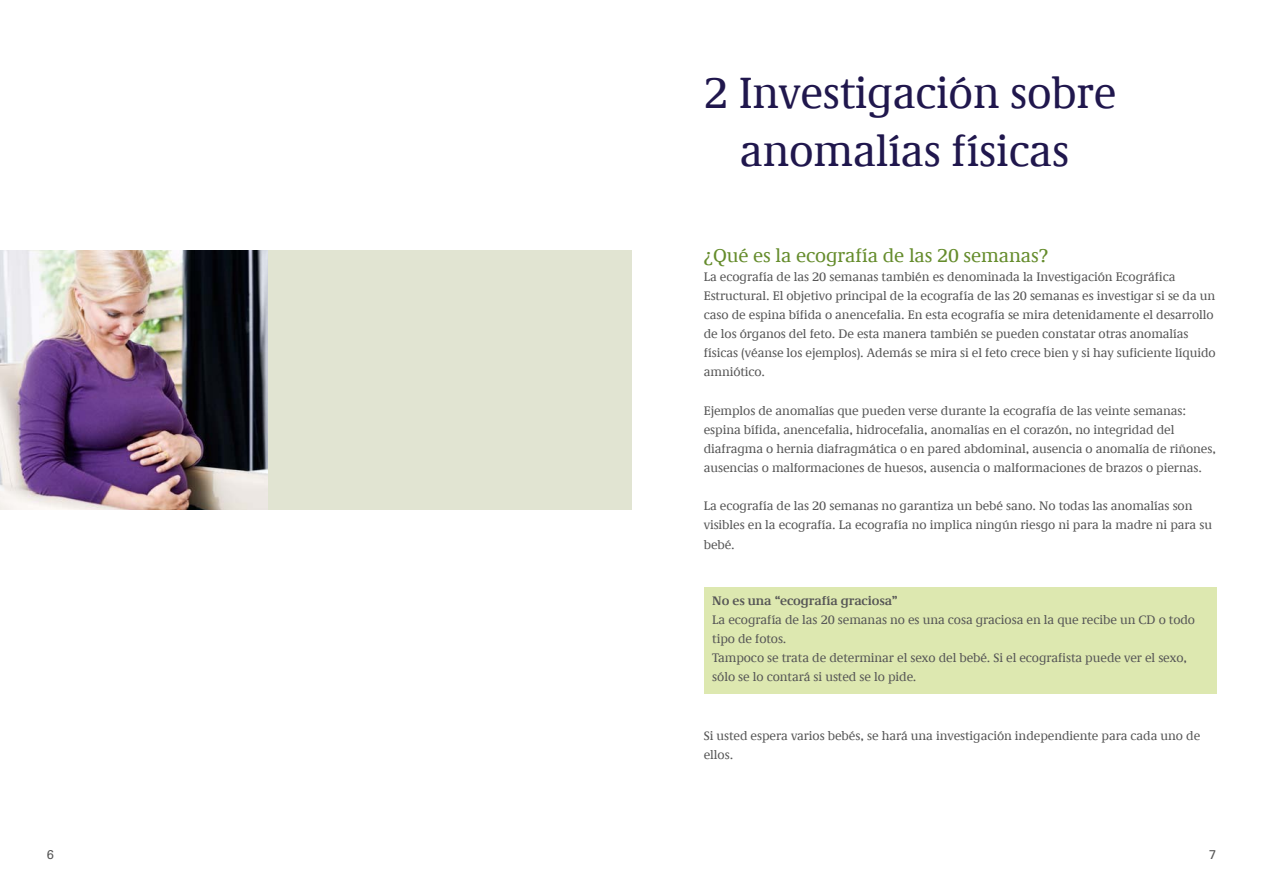
<style>
.page{position:relative;width:1263px;height:893px;background:#fff}
.page>*{position:absolute;margin:0;border:0;box-sizing:border-box;transform-origin:0 0}
.t1{font:45px/57.4px "RIVM Demos";letter-spacing:-.005em;color:#20174d;text-align:center}
.t2{font:19.5px "RIVM Demos";letter-spacing:-.005em;color:#658c2c}
.t3{font:12.75px/19.2px "RIVM Demos";letter-spacing:-.005em;color:#565656}
.t4{font:700 12.75px "RIVM Demos";letter-spacing:-.005em;color:#565656}
.t5{font:12.75px "Univers LT Std";color:#565656}
</style>
<div class="page">
<div style="left:704px;top:587px;width:512px;height:107px;background:#dde8b0"></div>
<div style="left:268px;top:250px;width:363px;height:260px;background:#e1e4d2"></div>
<img style="left:0;top:250px;width:268px;height:260px">
<h1 class="t1" style="left:704px;top:64px;width:414px">2 Investigación sobre anomalías físicas</h1>
<h2 class="t2" style="left:704px;top:243px;width:346px">¿Qué es la ecografía de las 20 semanas?</h2>
<p class="t3" style="left:704px;top:267px;width:513px">La ecografía de las 20 semanas también es denominada la Investigación Ecográfica Estructural. El objetivo principal de la ecografía de las 20 semanas es investigar si se da un caso de espina bífida o anencefalia. En esta ecografía se mira detenidamente el desarrollo de los órganos del feto. De esta manera también se pueden constatar otras anomalías físicas (véanse los ejemplos). Además se mira si el feto crece bien y si hay suficiente líquido amniótico.</p>
<p class="t3" style="left:704px;top:401px;width:514px">Ejemplos de anomalías que pueden verse durante la ecografía de las veinte semanas: espina bífida, anencefalia, hidrocefalia, anomalías en el corazón, no integridad del diafragma o hernia diafragmática o en pared abdominal, ausencia o anomalía de riñones, ausencias o malformaciones de huesos, ausencia o malformaciones de brazos o piernas.</p>
<p class="t3" style="left:704px;top:496px;width:510px">La ecografía de las 20 semanas no garantiza un bebé sano. No todas las anomalías son visibles en la ecografía. La ecografía no implica ningún riesgo ni para la madre ni para su bebé.</p>
<p class="t4" style="left:712px;top:593px;width:187px">No es una “ecografía graciosa”</p>
<p class="t3" style="left:712px;top:610px;width:484px">La ecografía de las 20 semanas no es una cosa graciosa en la que recibe un CD o todo tipo de fotos.<br>Tampoco se trata de determinar el sexo del bebé. Si el ecografista puede ver el sexo, sólo se lo contará si usted se lo pide.</p>
<p class="t3" style="left:704px;top:726px;width:498px">Si usted espera varios bebés, se hará una investigación independiente para cada uno de ellos.</p>
<p class="t5" style="left:47px;top:847px;width:9px">6</p>
<p class="t5" style="left:1209px;top:847px;width:9px">7</p>
</div>
